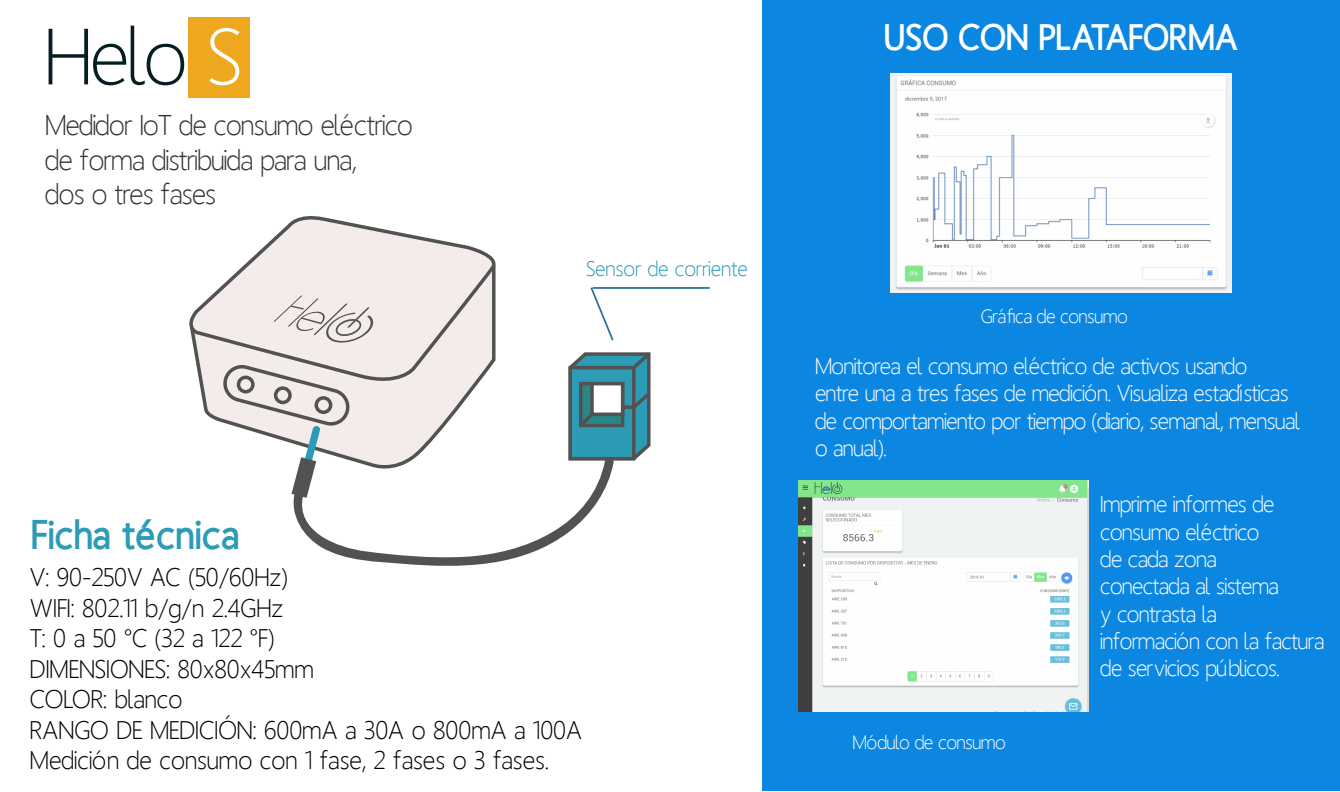
<style>
.page{position:relative;width:1340px;height:792px;background:#fff}
.page>*{position:absolute;margin:0;border:0;box-sizing:border-box;transform-origin:0 0}
.t1{font:300 79.45px "Homizio";color:#051e22}
.t2{font:900 41.3px "Homizio";color:#2c9bb5}
.t3{font:900 36.75px "Homizio";color:#fff}
.t4{font:300 28.53px/34.1px "Homizio";color:#303434}
.t5{font:300 25.38px/30.4px "Homizio";letter-spacing:.025em;color:#030004}
.t6{font:300 22.75px/27.3px "Homizio";color:#fff}
.t7{font:300 21px "Homizio";letter-spacing:.025em;color:#299ab4}
.t8{font:300 19.25px "Homizio";color:#fff}
.s1{color:#fff}
</style>
<div class="page">
<hr style="left:592px;top:287px;width:117px;height:2px;background:#2e6f8f">
<svg style="left:200px;top:386px;width:23px;height:37px"></svg>
<svg style="left:189px;top:216px;width:307px;height:170px"></svg>
<svg style="left:223px;top:285px;width:430px;height:281px"></svg>
<div style="left:188px;top:17px;width:61px;height:81px;background:#eea820"></div>
<div style="left:762px;top:0;width:577px;height:789px;background:#0c87e1"></div>
<img style="left:890px;top:74px;width:341px;height:218px">
<img style="left:798px;top:480px;width:289px;height:231px">
<h1 class="t1" style="left:46px;top:9px;width:197px">Helo <span class="s1">S</span></h1>
<p class="t4" style="left:46px;top:108px;width:368px">Medidor IoT de consumo eléctrico de forma distribuida para una,<br>dos o tres fases</p>
<h2 class="t2" style="left:31px;top:511px;width:210px">Ficha técnica</h2>
<p class="t7" style="left:586px;top:256px;width:163px">Sensor de corriente</p>
<p class="t5" style="left:30px;top:562px;width:553px">V: 90-250V AC (50/60Hz)<br>WIFI: 802.11 b/g/n 2.4GHz<br>T: 0 a 50 °C (32 a 122 °F)<br>DIMENSIONES: 80x80x45mm<br>COLOR: blanco<br>RANGO DE MEDICIÓN: 600mA a 30A o 800mA a 100A<br>Medición de consumo con 1 fase, 2 fases o 3 fases.</p>
<h3 class="t3" style="left:884px;top:16px;width:355px">USO CON PLATAFORMA</h3>
<p class="t8" style="left:981px;top:305px;width:148px">Gráfica de consumo</p>
<p class="t6" style="left:815px;top:352px;width:486px">Monitorea el consumo eléctrico de activos usando<br>entre una a tres fases de medición. Visualiza estadísticas de comportamiento por tiempo (diario, semanal, mensual o anual).</p>
<p class="t8" style="left:852px;top:730px;width:154px">Módulo de consumo</p>
<p class="t6" style="left:1100px;top:490px;width:225px">Imprime informes de consumo eléctrico<br>de cada zona<br>conectada al sistema<br>y contrasta la<br>información con la factura de servicios públicos.</p>
</div>
